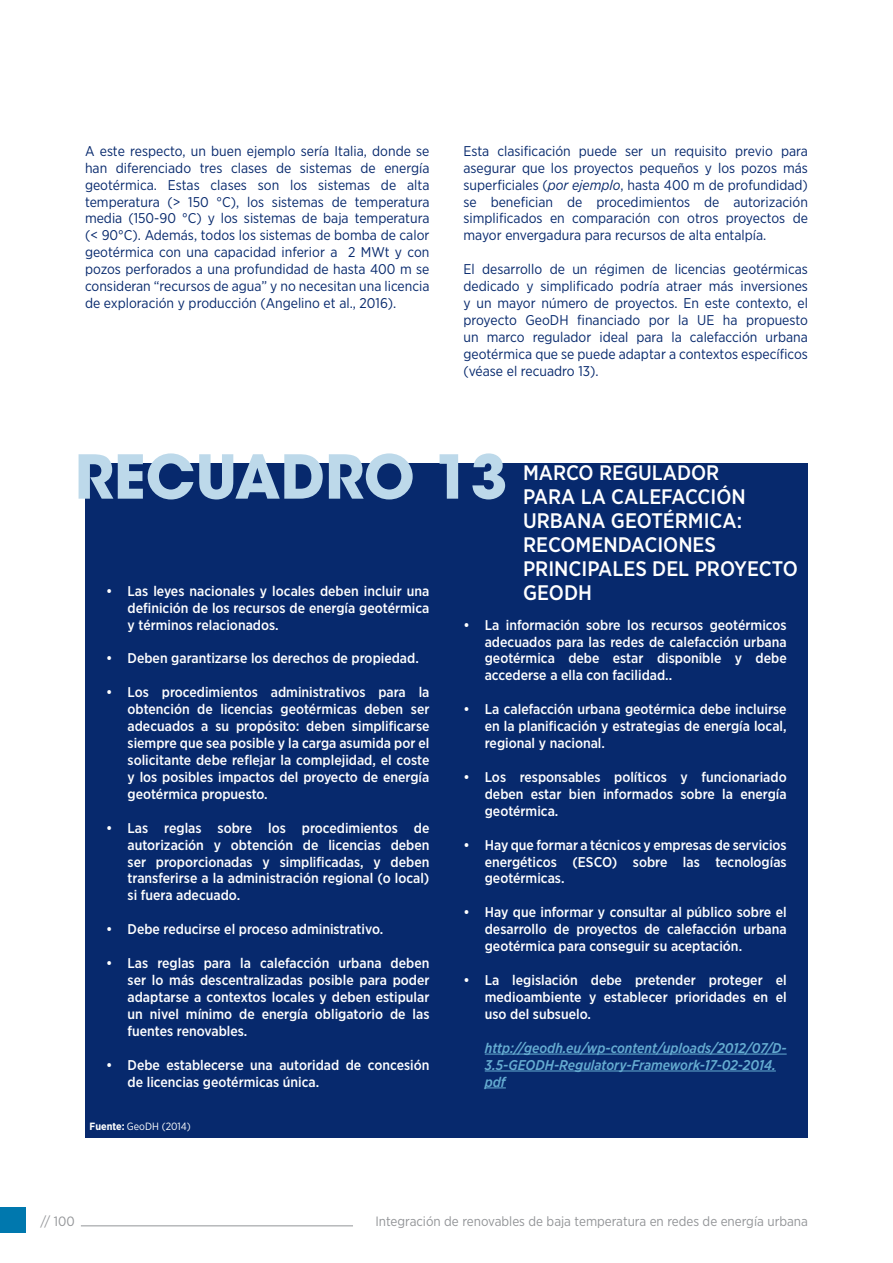
<style>
.page{position:relative;width:893px;height:1263px;background:#fff}
.page>*{position:absolute;margin:0;border:0;box-sizing:border-box;transform-origin:0 0}
.t1{font:700 60px "ITC Avant Garde Std";color:#bdd9ea}
.t2{font:500 21px/24px "Gotham Narrow";color:#fff}
.t3{font:500 14.1px/17px "Gotham Narrow";color:#fff;text-align:justify}
.t4{font:14.1px/17px "Gotham Narrow";color:#07296d;text-align:justify}
.t5{font:italic 500 14.1px/17px "Gotham Narrow";color:#65acd1}
.t6{font:13.5px "Gotham Narrow";color:#939598}
.t7{font:10.5px "Gotham Narrow";color:#fff}
.s1{font-style:italic}
.s2{font-weight:700}
</style>
<div class="page">
<div style="left:85px;top:463px;width:723px;height:675px;background:#07296d"></div>
<hr style="left:485px;top:1054px;width:302px;height:1px;background:#65acd1">
<hr style="left:485px;top:1071px;width:291px;height:1px;background:#65acd1">
<svg style="left:485px;top:1087px;width:21px;height:1px"></svg>
<div style="left:0;top:1207px;width:26px;height:26px;background:#0078ae"></div>
<hr style="left:81px;top:1225px;width:272px;height:1px;background:#939598">
<p class="t4" style="left:85px;top:142px;width:346px">A este respecto, un buen ejemplo sería Italia, donde se han diferenciado tres clases de sistemas de energía geotérmica. Estas clases son los sistemas de alta temperatura (&gt; 150 °C), los sistemas de temperatura media (150-90 °C) y los sistemas de baja temperatura (&lt; 90°C). Además, todos los sistemas de bomba de calor geotérmica con una capacidad inferior a 2 MWt y con pozos perforados a una profundidad de hasta 400 m se consideran “recursos de agua” y no necesitan una licencia de exploración y producción (Angelino et al., 2016).</p>
<p class="t4" style="left:463px;top:142px;width:346px">Esta clasificación puede ser un requisito previo para asegurar que los proyectos pequeños y los pozos más superficiales (<span class="s1">por ejemplo</span>, hasta 400 m de profundidad) se benefician de procedimientos de autorización simplificados en comparación con otros proyectos de mayor envergadura para recursos de alta entalpía.</p>
<p class="t4" style="left:463px;top:260px;width:346px">El desarrollo de un régimen de licencias geotérmicas dedicado y simplificado podría atraer más inversiones y un mayor número de proyectos. En este contexto, el proyecto GeoDH financiado por la UE ha propuesto un marco regulador ideal para la calefacción urbana geotérmica que se puede adaptar a contextos específicos (véase el recuadro 13).</p>
<h1 class="t1" style="left:75px;top:438px;width:434px">RECUADRO 13</h1>
<h2 class="t2" style="left:523px;top:460px;width:276px">MARCO REGULADOR<br>PARA LA CALEFACCIÓN<br>URBANA GEOTÉRMICA:<br>RECOMENDACIONES<br>PRINCIPALES DEL PROYECTO</h2>
<p class="t3" style="left:106px;top:582px;width:325px">• Las leyes nacionales y locales deben incluir una</p>
<h2 class="t2" style="left:523px;top:580px;width:70px">GEODH</h2>
<p class="t3" style="left:128px;top:599px;width:303px">definición de los recursos de energía geotérmica y términos relacionados.</p>
<p class="t3" style="left:106px;top:650px;width:314px">• Deben garantizarse los derechos de propiedad.</p>
<p class="t3" style="left:128px;top:684px;width:303px;text-indent:-21px">• Los procedimientos administrativos para la obtención de licencias geotérmicas deben ser adecuados a su propósito: deben simplificarse siempre que sea posible y la carga asumida por el solicitante debe reflejar la complejidad, el coste y los posibles impactos del proyecto de energía geotérmica propuesto.</p>
<p class="t3" style="left:128px;top:819px;width:303px;text-indent:-21px">• Las reglas sobre los procedimientos de autorización y obtención de licencias deben ser proporcionadas y simplificadas, y deben transferirse a la administración regional (o local) si fuera adecuado.</p>
<p class="t3" style="left:106px;top:920px;width:279px">• Debe reducirse el proceso administrativo.</p>
<p class="t3" style="left:128px;top:954px;width:303px;text-indent:-21px">• Las reglas para la calefacción urbana deben ser lo más descentralizadas posible para poder adaptarse a contextos locales y deben estipular un nivel mínimo de energía obligatorio de las fuentes renovables.</p>
<p class="t3" style="left:128px;top:1056px;width:303px;text-indent:-21px">• Debe establecerse una autoridad de concesión de licencias geotérmicas única.</p>
<p class="t3" style="left:485px;top:616px;width:303px;text-indent:-21px">• La información sobre los recursos geotérmicos adecuados para las redes de calefacción urbana geotérmica debe estar disponible y debe accederse a ella con facilidad..</p>
<p class="t3" style="left:485px;top:701px;width:303px;text-indent:-21px">• La calefacción urbana geotérmica debe incluirse en la planificación y estrategias de energía local, regional y nacional.</p>
<p class="t3" style="left:485px;top:768px;width:303px;text-indent:-21px">• Los responsables políticos y funcionariado deben estar bien informados sobre la energía geotérmica.</p>
<p class="t3" style="left:485px;top:836px;width:303px;text-indent:-21px">• Hay que formar a técnicos y empresas de servicios energéticos (ESCO) sobre las tecnologías geotérmicas.</p>
<p class="t3" style="left:485px;top:904px;width:303px;text-indent:-21px">• Hay que informar y consultar al público sobre el desarrollo de proyectos de calefacción urbana geotérmica para conseguir su aceptación.</p>
<p class="t3" style="left:485px;top:971px;width:303px;text-indent:-21px">• La legislación debe pretender proteger el medioambiente y establecer prioridades en el uso del subsuelo.</p>
<p class="t5" style="left:485px;top:1039px;width:304px">http://geodh.eu/wp-content/uploads/2012/07/D-<br>3.5-GEODH-Regulatory-Framework-17-02-2014. pdf</p>
<p class="t7" style="left:90px;top:1120px;width:103px"><span class="s2">Fuente:</span> GeoDH (2014)</p>
<p class="t6" style="left:41px;top:1212px;width:36px">// 100</p>
<p class="t6" style="left:375px;top:1212px;width:434px">Integración de renovables de baja temperatura en redes de energía urbana</p>
</div>
